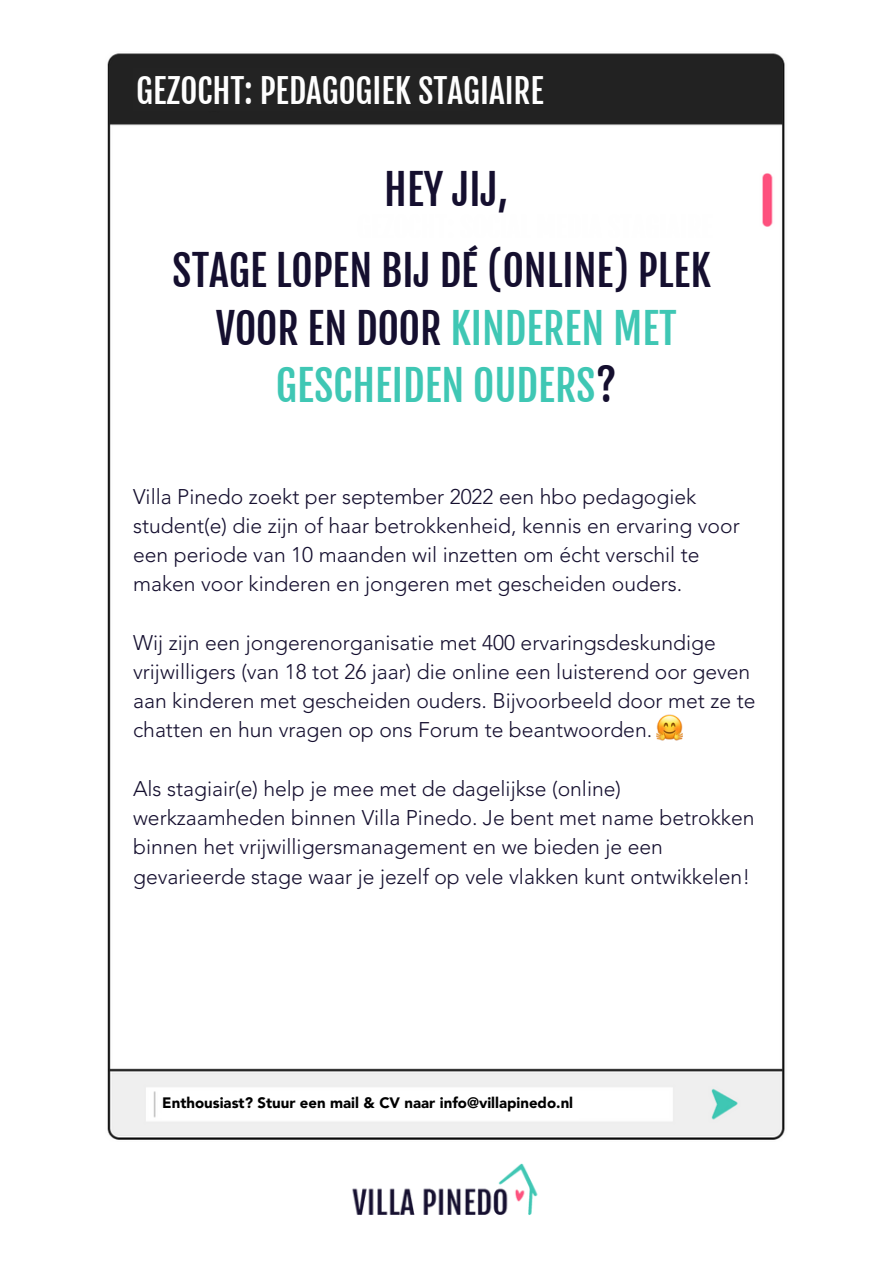
<style>
.page{position:relative;width:893px;height:1264px;background:#fff}
.page>*{position:absolute;margin:0;border:0;box-sizing:border-box;transform-origin:0 0}
.t1{font:41.55px/57.4px "Fjalla One";color:#3fc7b4;text-align:center}
.t2{font:41.55px/81.3px "Fjalla One";color:#150f2f;text-align:center}
.t3{font:33.15px "Fjalla One";color:#fefefe}
.t4{font:300 21.15px/29.2px "Avenir LT Std";color:#150f2f}
.t5{font:900 15px "Avenir LT Std";color:#000}
.s1{color:#150f2f}
</style>
<div class="page">
<img style="left:107px;top:53px;width:678px;height:1087px">
<div style="left:133px;top:68px;width:336px;height:42px;background:#232323"></div>
<div style="left:162px;top:1096px;width:416px;height:23px;background:#fff"></div>
<img style="left:315px;top:1131px;width:263px;height:84px">
<img style="left:656px;top:714px;width:26px;height:26px">
<h2 class="t3" style="left:136px;top:70px;width:409px">GEZOCHT: PEDAGOGIEK STAGIAIRE</h2>
<h1 class="t2" style="left:172px;top:149px;width:540px">HEY JIJ,<br>STAGE LOPEN BIJ DÉ (ONLINE) PLEK</h1>
<h1 class="t1" style="left:216px;top:300px;width:462px"><span class="s1">VOOR EN DOOR</span> KINDEREN MET<br>GESCHEIDEN OUDERS<span class="s1">?</span></h1>
<p class="t4" style="left:133px;top:483px;width:608px">Villa Pinedo zoekt per september 2022 een hbo pedagogiek student(e) die zijn of haar betrokkenheid, kennis en ervaring voor een periode van 10 maanden wil inzetten om écht verschil te maken voor kinderen en jongeren met gescheiden ouders.</p>
<p class="t4" style="left:133px;top:629px;width:623px">Wij zijn een jongerenorganisatie met 400 ervaringsdeskundige vrijwilligers (van 18 tot 26 jaar) die online een luisterend oor geven aan kinderen met gescheiden ouders. Bijvoorbeeld door met ze te chatten en hun vragen op ons Forum te beantwoorden.</p>
<p class="t4" style="left:133px;top:775px;width:623px">Als stagiair(e) help je mee met de dagelijkse (online) werkzaamheden binnen Villa Pinedo. Je bent met name betrokken binnen het vrijwilligersmanagement en we bieden je een gevarieerde stage waar je jezelf op vele vlakken kunt ontwikkelen!</p>
<p class="t5" style="left:162px;top:1096px;width:412px">Enthousiast? Stuur een mail &amp; CV naar info@villapinedo.nl</p>
</div>
